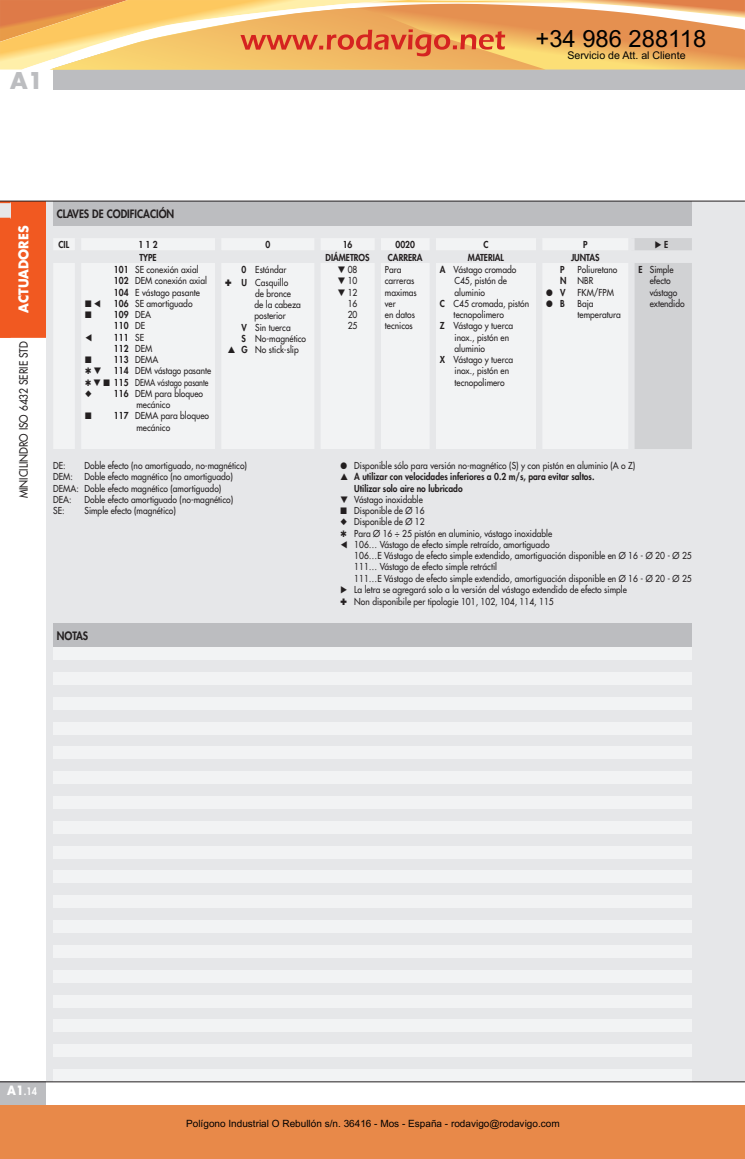
<style>
.page{position:relative;width:745px;height:1159px;background:#fff}
.page>*{position:absolute;margin:0;border:0;box-sizing:border-box;transform-origin:0 0}
.t1{font:23.75px "Arial";color:#000}
.t2{font:700 22.5px "Futura Std";color:#bcbdc0}
.t3{font:700 13.12px "Futura Std";color:#fff;scale:.95 1}
.t4{font:500 11.25px "Futura Std";color:#231f20;scale:.9 1}
.t5{font:800 11.25px "Futura Std";color:#231f20;scale:.9 1}
.t6{font:10.62px "Arial";color:#000}
.t7{font:10px "Arial";color:#000}
.t8{font:800 10px "Futura Std";color:#fff;scale:.9 1}
.t9{font:500 9.38px/11.2px "Futura Std";color:#231f20;scale:.9 1}
.t10{font:800 9.38px/11.2px "Futura Std";color:#231f20;scale:.9 1}
.t11{font:500 9.38px/11.2px "Futura Std";color:#231f20;text-align:right;scale:.88 1}
.t12{font:9.38px "European Pi Three";color:#231f20;scale:.9 1}
.s1{font-family:"Futura Std";font-weight:800}
.s2{font-weight:800}
.s3{font-weight:500}
.s4{color:#f2f3f4}
.s5{font-family:"European Pi Three";font-weight:400}
.s6{font-weight:700;font-size:12.5px}
</style>
<div class="page">
<div style="left:0;top:1081px;width:46px;height:25px;background:#bcbdc0"></div>
<div style="left:53px;top:54px;width:691px;height:35px;background:#bcbdc0"></div>
<div style="left:0;top:201px;width:46px;height:138px;background:#f15921"></div>
<hr style="left:0;top:338px;width:46px;height:2px;background:#fff">
<div style="left:0;top:202px;width:11px;height:17px;background:#e6e7e9"></div>
<div style="left:46px;top:201px;width:698px;height:880px;background:#e6e7e9"></div>
<div style="left:53px;top:201px;width:638px;height:25px;background:#bcbdc0"></div>
<hr style="left:0;top:201px;width:744px;height:1px;background:#231f20">
<div style="left:53px;top:622px;width:638px;height:25px;background:#bcbdc0"></div>
<div style="left:53px;top:1044px;width:638px;height:13px;background:#f2f3f4"></div>
<div style="left:53px;top:1019px;width:638px;height:13px;background:#f2f3f4"></div>
<div style="left:53px;top:995px;width:638px;height:12px;background:#f2f3f4"></div>
<div style="left:53px;top:970px;width:638px;height:12px;background:#f2f3f4"></div>
<div style="left:53px;top:945px;width:638px;height:12px;background:#f2f3f4"></div>
<div style="left:53px;top:920px;width:638px;height:13px;background:#f2f3f4"></div>
<div style="left:53px;top:895px;width:638px;height:13px;background:#f2f3f4"></div>
<div style="left:53px;top:871px;width:638px;height:12px;background:#f2f3f4"></div>
<div style="left:53px;top:846px;width:638px;height:12px;background:#f2f3f4"></div>
<div style="left:53px;top:821px;width:638px;height:12px;background:#f2f3f4"></div>
<div style="left:53px;top:796px;width:638px;height:13px;background:#f2f3f4"></div>
<div style="left:53px;top:771px;width:638px;height:13px;background:#f2f3f4"></div>
<div style="left:53px;top:747px;width:638px;height:12px;background:#f2f3f4"></div>
<div style="left:53px;top:722px;width:638px;height:12px;background:#f2f3f4"></div>
<div style="left:53px;top:697px;width:638px;height:12px;background:#f2f3f4"></div>
<div style="left:53px;top:672px;width:638px;height:13px;background:#f2f3f4"></div>
<div style="left:53px;top:647px;width:638px;height:13px;background:#f2f3f4"></div>
<div style="left:53px;top:1069px;width:638px;height:12px;background:#f2f3f4"></div>
<hr style="left:0;top:1081px;width:744px;height:1px;background:#231f20">
<div style="left:0;top:1105px;width:744px;height:54px;background:#e88949"></div>
<svg style="left:0;top:0;width:744px;height:70px;background:#f0b56e"></svg>
<svg style="left:54px;top:238px;width:637px;height:211px"></svg>
<h2 class="t2" style="left:10px;top:66px;width:35px">A1</h2>
<h1 class="t1" style="left:535px;top:22px;width:172px">+34 986 288118</h1>
<p class="t6" style="left:567px;top:48px;width:120px">Servicio de Att. al Cliente</p>
<h3 class="t3" style="left:15px;top:313px;width:94px;rotate:-90deg">ACTUADORES</h3>
<p class="t4" style="left:16px;top:498px;width:176px;rotate:-90deg">MINICILINDRO ISO 6432 SERIE STD</p>
<p class="t5" style="left:57px;top:207px;width:132px">CLAVES DE CODIFICACIÓN</p>
<p class="t10" style="left:58px;top:239px;width:13px">CIL</p>
<p class="t10" style="left:138px;top:239px;width:23px">1 1 2</p>
<p class="t10" style="left:265px;top:239px;width:7px">0</p>
<p class="t10" style="left:342px;top:239px;width:12px">16</p>
<p class="t10" style="left:395px;top:239px;width:23px">0020</p>
<p class="t10" style="left:483px;top:239px;width:7px">C</p>
<p class="t10" style="left:582px;top:239px;width:6px">P</p>
<p class="t12" style="left:654px;top:239px;width:17px">E <span class="s1">E</span></p>
<p class="t10" style="left:139px;top:251px;width:21px">TYPE</p>
<p class="t10" style="left:325px;top:251px;width:50px">DIÁMETROS</p>
<p class="t10" style="left:387px;top:251px;width:40px">CARRERA</p>
<p class="t10" style="left:467px;top:251px;width:41px">MATERIAL</p>
<p class="t10" style="left:570px;top:251px;width:33px">JUNTAS</p>
<p class="t9" style="left:114px;top:264px;width:105px"><span class="s2">101</span> SE conexión axial<br><span class="s2">102</span> DEM conexión axial<br><span class="s2">104</span> E vástago pasante</p>
<p class="t12" style="left:85px;top:297px;width:19px">■ F</p>
<p class="t9" style="left:114px;top:298px;width:89px"><span class="s2">106</span> SE amortiguado</p>
<p class="t10" style="left:114px;top:309px;width:43px;text-indent:-29px">■ 109 <span class="s3">DEA<br></span>110 <span class="s3">DE</span></p>
<p class="t12" style="left:85px;top:331px;width:9px">F</p>
<p class="t10" style="left:114px;top:332px;width:44px">111 <span class="s3">SE<br></span>112 <span class="s3">DEM</span></p>
<p class="t9" style="left:85px;top:354px;width:83px">■ <span class="s2">113</span> DEMA</p>
<p class="t11" style="left:85px;top:365px;width:144px"><span class="s2">114</span> DEM vástago pasante<br>✱ ▼ ■ <span class="s2">115</span> DEMA vástago pasante</p>
<p class="t9" style="left:136px;top:388px;width:76px;text-indent:-51px">◆ <span class="s2">116</span> DEM para bloqueo mecánico</p>
<p class="t9" style="left:136px;top:410px;width:82px;text-indent:-51px">■ <span class="s2">117</span> DEMA para bloqueo mecánico</p>
<p class="t9" style="left:225px;top:263px;width:71px;line-height:12.4px;text-align:right"><span class="s2">0</span> Estándar<br>✚ <span class="s2">U</span> Casquillo</p>
<p class="t9" style="left:255px;top:288px;width:41px">de bronce</p>
<p class="t9" style="left:254px;top:299px;width:53px">de la cabeza</p>
<p class="t9" style="left:254px;top:310px;width:36px">posterior</p>
<p class="t9" style="left:241px;top:321px;width:56px"><span class="s2">V</span> Sin tuerca</p>
<p class="t9" style="left:241px;top:333px;width:73px"><span class="s2">S</span> No-magnético</p>
<p class="t9" style="left:227px;top:344px;width:80px">▲ <span class="s2">G</span> No stick-slip</p>
<p class="t9" style="left:384px;top:264px;width:37px">Para carreras maximas ver<br>en datos tecnicos</p>
<p class="t9" style="left:439px;top:264px;width:86px"><span class="s2">A</span> Vástago cromado</p>
<p class="t9" style="left:559px;top:264px;width:65px;text-indent:17px">Poliuretano<br><span class="s2">N</span> NBR</p>
<p class="t10" style="left:546px;top:287px;width:23px">● V</p>
<p class="t9" style="left:577px;top:287px;width:42px">FKM/FPM</p>
<p class="t10" style="left:546px;top:298px;width:22px">● B</p>
<p class="t9" style="left:577px;top:298px;width:49px">Baja temperatura</p>
<p class="t9" style="left:649px;top:264px;width:40px;text-indent:-11px"><span class="s2">E</span> Simple efecto vástago extendido</p>
<p class="t9" style="left:337px;top:264px;width:23px">▼ 08</p>
<p class="t9" style="left:337px;top:275px;width:23px">▼ 10</p>
<p class="t9" style="left:337px;top:287px;width:23px">▼ 12</p>
<p class="t9" style="left:337px;top:298px;width:23px"><span class="s4">▼</span> 16</p>
<p class="t9" style="left:337px;top:309px;width:23px"><span class="s4">▼</span> 20</p>
<p class="t9" style="left:337px;top:320px;width:23px"><span class="s4">▼</span> 25</p>
<p class="t10" style="left:559px;top:264px;width:6px">P</p>
<p class="t9" style="left:454px;top:275px;width:60px">C45, pistón de</p>
<p class="t9" style="left:454px;top:287px;width:36px">aluminio</p>
<p class="t9" style="left:439px;top:298px;width:101px"><span class="s2">C</span> C45 cromada, pistón</p>
<p class="t9" style="left:453px;top:309px;width:57px">tecnopolimero</p>
<p class="t9" style="left:439px;top:320px;width:83px"><span class="s2">Z</span> Vástago y tuerca</p>
<p class="t9" style="left:454px;top:332px;width:62px">inox., pistón en</p>
<p class="t9" style="left:454px;top:343px;width:36px">aluminio</p>
<p class="t9" style="left:439px;top:354px;width:83px"><span class="s2">X</span> Vástago y tuerca</p>
<p class="t9" style="left:454px;top:365px;width:62px">inox., pistón en</p>
<p class="t9" style="left:454px;top:377px;width:57px">tecnopolimero</p>
<p class="t9" style="left:53px;top:460px;width:217px;text-indent:31px">Doble efecto (no amortiguado, no-magnético)<br>DEM: Doble efecto magnético (no amortiguado)<br>DEMA: Doble efecto magnético (amortiguado)<br>DEA:</p>
<p class="t9" style="left:53px;top:460px;width:15px">DE:</p>
<p class="t9" style="left:84px;top:494px;width:166px">Doble efecto amortiguado (no-magnético)</p>
<p class="t9" style="left:53px;top:505px;width:14px">SE:</p>
<p class="t9" style="left:84px;top:505px;width:103px">Simple efecto (magnético)</p>
<p class="t5" style="left:57px;top:628px;width:37px">NOTAS</p>
<p class="t9" style="left:340px;top:460px;width:329px">● Disponible sólo para versión no-magnético (S) y con pistón en aluminio (A o Z)</p>
<p class="t10" style="left:354px;top:471px;width:268px;text-indent:-14px">▲ A utilizar con velocidades inferiores a 0.2 m/s, para evitar saltos.<br>Utilizar solo aire no lubricado</p>
<p class="t9" style="left:340px;top:494px;width:93px">▼ Vástago inoxidable</p>
<p class="t9" style="left:340px;top:505px;width:95px">■ Disponible de Ø 16</p>
<p class="t9" style="left:340px;top:516px;width:95px">◆ Disponible de Ø 12</p>
<p class="t9" style="left:340px;top:527px;width:236px">✱ Para Ø 16 ÷ 25 pistón en aluminio, vástago inoxidable</p>
<p class="t9" style="left:340px;top:539px;width:234px"><span class="s5">F</span> 106… Vástago de efecto simple retraído, amortiguado</p>
<p class="t9" style="left:354px;top:550px;width:376px">106…E Vástago de efecto simple extendido, amortiguación disponible en Ø 16 - Ø 20 - Ø 25</p>
<p class="t9" style="left:354px;top:561px;width:160px">111… Vástago de efecto simple retráctil</p>
<p class="t9" style="left:354px;top:572px;width:376px">111…E Vástago de efecto simple extendido, amortiguación disponible en Ø 16 - Ø 20 - Ø 25</p>
<p class="t9" style="left:340px;top:584px;width:319px"><span class="s5">E</span> La letra se agregará solo a la versión del vástago extendido de efecto simple</p>
<p class="t9" style="left:340px;top:596px;width:238px">✚ Non disponibile per tipologie 101, 102, 104, 114, 115</p>
<p class="t8" style="left:7px;top:1085px;width:34px"><span class="s6">A1</span>.14</p>
<p class="t7" style="left:186px;top:1117px;width:375px">Polígono Industrial O Rebullón s/n. 36416 - Mos - España - rodavigo@rodavigo.com</p>
</div>
